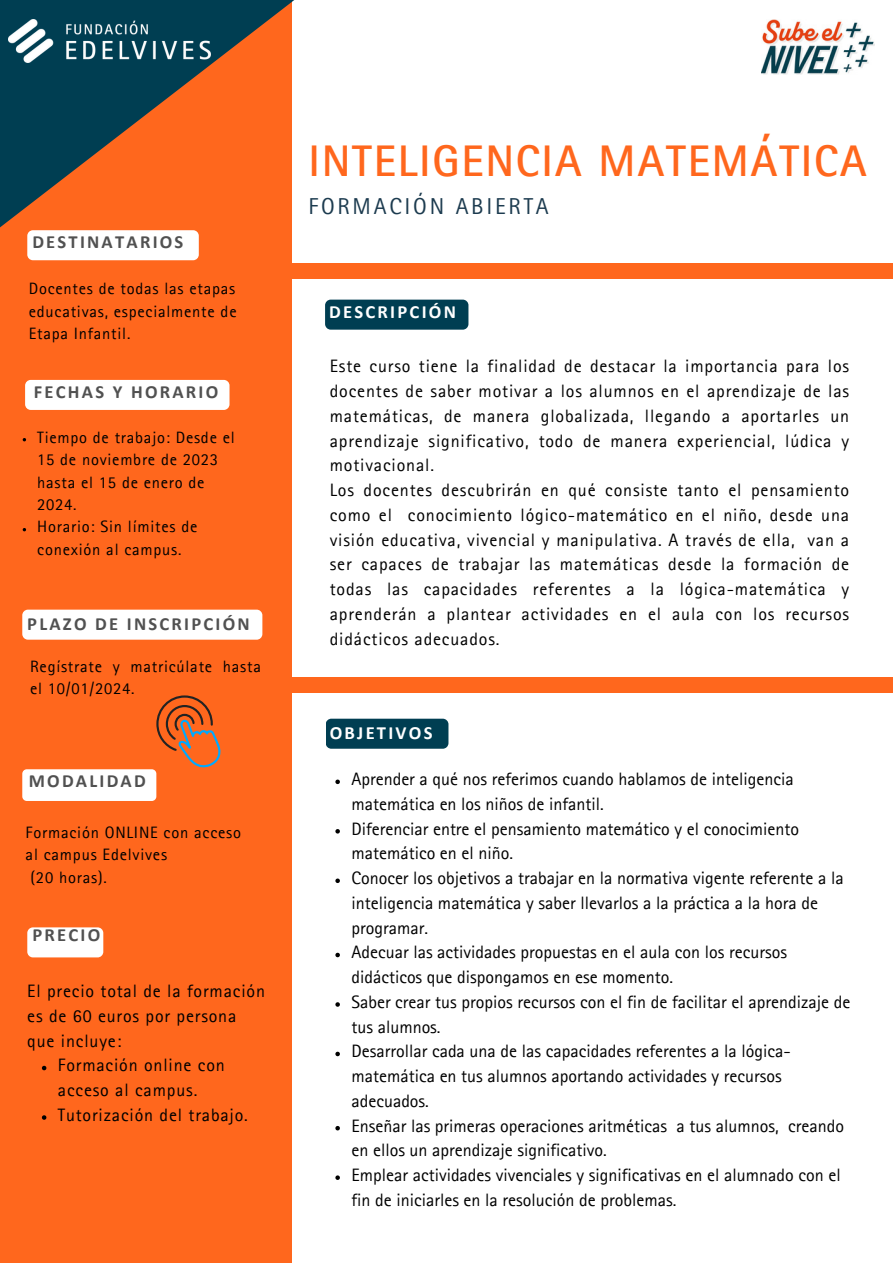
<style>
.page{position:relative;width:893px;height:1264px;background:#fff}
.page>*{position:absolute;margin:0;border:0;box-sizing:border-box;transform-origin:0 0}
.t1{font:700 44.4px "Rotis Sans Serif Pro";letter-spacing:.04em;color:#ff671d}
.t2{font:23.1px "Rotis Sans Serif Pro";letter-spacing:.12em;color:#1c3b4f}
.t3{font:700 18.6px "Calibri";letter-spacing:.12em;color:#515151}
.t4{font:700 18.6px "Calibri";letter-spacing:.12em;color:#fff}
.t5{font:18px/24.8px "Rotis Sans Serif Pro";color:#000}
.t6{font:18px/24.8px "Rotis Sans Serif Pro";letter-spacing:.045em;color:#000}
.t7{font:16.5px/22.5px "Rotis Sans Serif Pro";letter-spacing:.045em;color:#000}
</style>
<div class="page">
<div style="left:292px;top:263px;width:600px;height:15px;background:#ff671d"></div>
<div style="left:325px;top:718px;width:123px;height:30px;background:#003e52;border-radius:6px"></div>
<div style="left:0;top:0;width:292px;height:1262px;background:#ff671d"></div>
<div style="left:27px;top:230px;width:172px;height:30px;background:#fff;border-radius:6px"></div>
<div style="left:325px;top:299px;width:143px;height:30px;background:#003e52;border-radius:6px"></div>
<img style="left:762px;top:19px;width:112px;height:56px">
<svg style="left:0;top:0;width:294px;height:227px"></svg>
<img style="left:8px;top:19px;width:203px;height:43px">
<div style="left:292px;top:677px;width:600px;height:15px;background:#ff671d"></div>
<div style="left:25px;top:380px;width:204px;height:30px;background:#fff;border-radius:6px"></div>
<div style="left:27px;top:927px;width:76px;height:30px;background:#fff;border-radius:6px"></div>
<div style="left:22px;top:609px;width:240px;height:30px;background:#fff;border-radius:6px"></div>
<div style="left:22px;top:769px;width:134px;height:32px;background:#fff;border-radius:5px"></div>
<svg style="left:335px;top:779px;width:5px;height:5px"></svg>
<svg style="left:335px;top:829px;width:5px;height:4px"></svg>
<svg style="left:335px;top:878px;width:5px;height:5px"></svg>
<svg style="left:335px;top:952px;width:5px;height:5px"></svg>
<svg style="left:335px;top:1002px;width:5px;height:4px"></svg>
<svg style="left:335px;top:1051px;width:5px;height:5px"></svg>
<svg style="left:335px;top:1126px;width:5px;height:4px"></svg>
<svg style="left:335px;top:1175px;width:5px;height:4px"></svg>
<svg style="left:42px;top:1065px;width:4px;height:5px"></svg>
<svg style="left:42px;top:1115px;width:4px;height:4px"></svg>
<svg style="left:156px;top:695px;width:64px;height:72px"></svg>
<p class="t1" style="left:308px;top:145px;width:560px">INTELIGENCIA MATEMÁTICA</p>
<p class="t3" style="left:32px;top:234px;width:152px">DESTINATARIOS</p>
<p class="t7" style="left:29px;top:280px;width:209px;text-align:justify">Docentes de todas las etapas educativas, especialmente de Etapa Infantil.</p>
<p class="t3" style="left:34px;top:384px;width:186px">FECHAS Y HORARIO</p>
<p class="t7" style="left:37px;top:428px;width:199px">Tiempo de trabajo: Desde el<br>15 de noviembre de 2023 hasta el 15 de enero de<br>2024.</p>
<p class="t7" style="left:37px;top:518px;width:162px">Horario: Sin límites de conexión al campus.</p>
<p class="t3" style="left:27px;top:616px;width:224px">PLAZO DE INSCRIPCIÓN</p>
<p class="t7" style="left:30px;top:657px;width:232px">Regístrate y matricúlate hasta el 10/01/2024.</p>
<p class="t2" style="left:308px;top:198px;width:242px">FORMACIÓN ABIERTA</p>
<p class="t4" style="left:329px;top:304px;width:128px">DESCRIPCIÓN</p>
<p class="t5" style="left:330px;top:356px;width:521px;text-align:justify">Este curso tiene la finalidad de destacar la importancia para los docentes de saber motivar a los alumnos en el aprendizaje de las matemáticas, de manera globalizada, llegando a aportarles un aprendizaje significativo, todo de manera experiencial, lúdica y motivacional.</p>
<p class="t5" style="left:330px;top:480px;width:521px;text-align:justify">Los docentes descubrirán en qué consiste tanto el pensamiento como el conocimiento lógico-matemático en el niño, desde una visión educativa, vivencial y manipulativa. A través de ella, van a ser capaces de trabajar las matemáticas desde la formación de todas las capacidades referentes a la lógica-matemática y aprenderán a plantear actividades en el aula con los recursos didácticos adecuados.</p>
<p class="t4" style="left:330px;top:725px;width:104px">OBJETIVOS</p>
<p class="t3" style="left:29px;top:773px;width:118px">MODALIDAD</p>
<p class="t5" style="left:351px;top:769px;width:444px">Aprender a qué nos referimos cuando hablamos de inteligencia matemática en los niños de infantil.</p>
<p class="t5" style="left:351px;top:818px;width:449px">Diferenciar entre el pensamiento matemático y el conocimiento matemático en el niño.</p>
<p class="t5" style="left:351px;top:868px;width:494px">Conocer los objetivos a trabajar en la normativa vigente referente a la inteligencia matemática y saber llevarlos a la práctica a la hora de programar.</p>
<p class="t5" style="left:351px;top:942px;width:437px">Adecuar las actividades propuestas en el aula con los recursos didácticos que dispongamos en ese momento.</p>
<p class="t5" style="left:351px;top:992px;width:500px">Saber crear tus propios recursos con el fin de facilitar el aprendizaje de tus alumnos.</p>
<p class="t5" style="left:351px;top:1041px;width:441px">Desarrollar cada una de las capacidades referentes a la lógica&shy;matemática en tus alumnos aportando actividades y recursos adecuados.</p>
<p class="t5" style="left:351px;top:1115px;width:494px">Enseñar las primeras operaciones aritméticas a tus alumnos, creando en ellos un aprendizaje significativo.</p>
<p class="t5" style="left:351px;top:1165px;width:491px">Emplear actividades vivenciales y significativas en el alumnado con el fin de iniciarles en la resolución de problemas.</p>
<p class="t7" style="left:26px;top:823px;width:217px">Formación ONLINE con acceso al campus Edelvives</p>
<p class="t7" style="left:31px;top:868px;width:78px">(20 horas).</p>
<p class="t3" style="left:32px;top:926px;width:69px">PRECIO</p>
<p class="t6" style="left:27px;top:981px;width:239px">El precio total de la formación es de 60 euros por persona que incluye:</p>
<p class="t6" style="left:58px;top:1055px;width:168px">Formación online con acceso al campus.</p>
<p class="t6" style="left:58px;top:1105px;width:191px">Tutorización del trabajo.</p>
</div>
